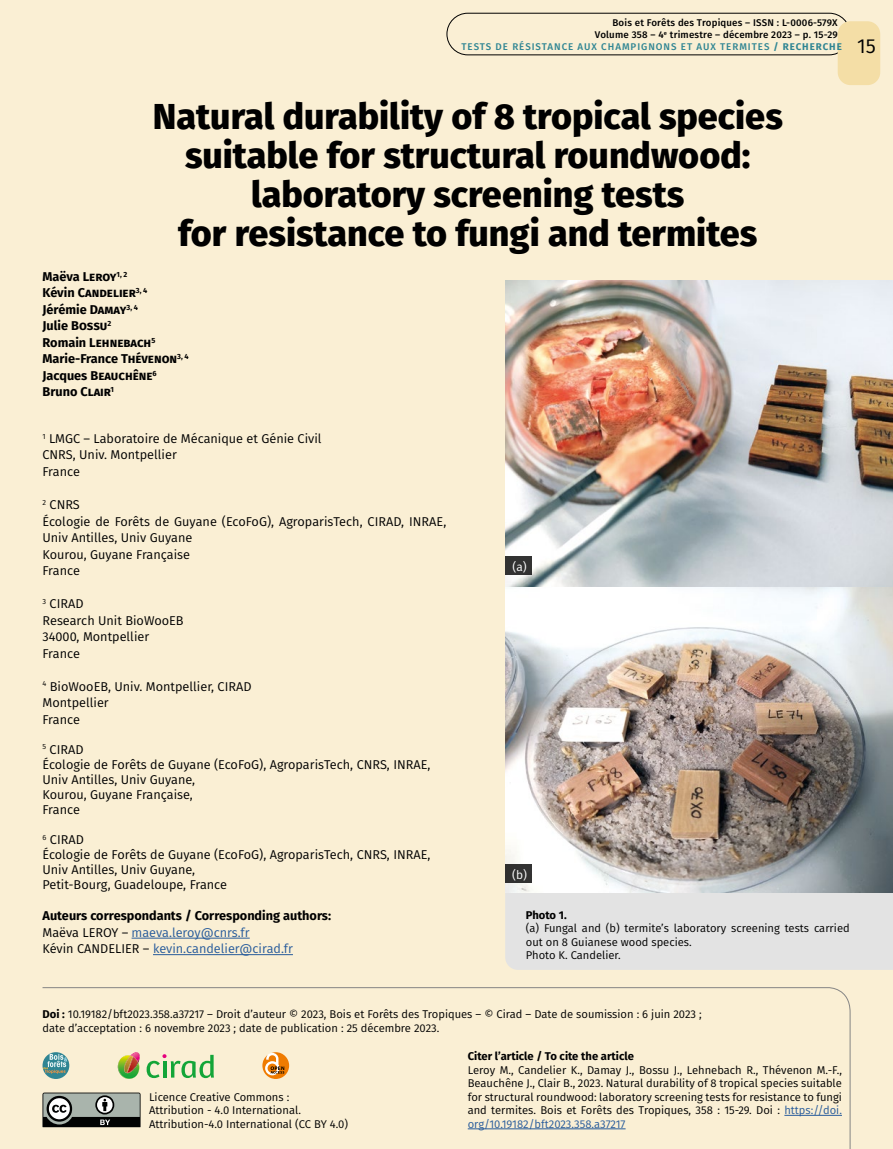
<style>
.page{position:relative;width:893px;height:1149px;background:#fff}
.page>*{position:absolute;margin:0;border:0;box-sizing:border-box;transform-origin:0 0}
.t1{font:800 36px/39px "Fira Sans";color:#000;text-align:center}
.t2{font:20.25px "Fira Sans";color:#000}
.t3{font:12.75px/16.5px "Fira Sans";color:#000}
.t4{font:700 12.75px/16.5px "Fira Sans";color:#000}
.t5{font:12px "Fira Sans";color:#fff}
.t6{font:11.25px/13.5px "Fira Sans";color:#000}
.t7{font:700 11.25px "Fira Sans";color:#000}
.t8{font:500 9.75px/12px "Fira Sans";letter-spacing:.02em;color:#000;text-align:right}
.t9{font:500 9.75px "Fira Sans";letter-spacing:.1em;color:#2f8593}
.s1{font-weight:700}
.s2{font-weight:400}
.s3{font-weight:400;color:#275b9b}
.s4{color:#275b9b}
</style>
<div class="page">
<div style="left:0;top:0;width:893px;height:1148px;background:#faefd4"></div>
<div style="left:446px;top:13px;width:404px;height:42px;border:1px solid #000;border-radius:21px"></div>
<div style="left:838px;top:21px;width:42px;height:64px;background:#f4dea6;border-radius:13px"></div>
<hr style="left:132px;top:937px;width:118px;height:1px;background:#275b9b">
<hr style="left:153px;top:954px;width:140px;height:1px;background:#275b9b">
<svg style="left:42px;top:987px;width:809px;height:161px"></svg>
<hr style="left:784px;top:1114px;width:58px;height:1px;background:#275b9b">
<hr style="left:468px;top:1128px;width:158px;height:1px;background:#275b9b">
<svg style="left:43px;top:1092px;width:98px;height:34px;background:#7a7f7b"></svg>
<svg style="left:43px;top:1051px;width:26px;height:27px"></svg>
<svg style="left:43px;top:1053px;width:24px;height:20px"></svg>
<svg style="left:262px;top:1051px;width:27px;height:27px"></svg>
<svg style="left:118px;top:1051px;width:22px;height:27px"></svg>
<svg style="left:147px;top:1053px;width:67px;height:24px"></svg>
<div style="left:505px;top:541px;width:388px;height:428px;background:#e3e3e3"></div>
<img style="left:506px;top:280px;width:387px;height:612px">
<div style="left:505px;top:556px;width:26px;height:18px;background:#323232"></div>
<div style="left:505px;top:863px;width:26px;height:18px;background:#313130"></div>
<p class="t8" style="left:595px;top:16px;width:244px">Bois et Forêts des Tropiques – ISSN : L-0006-579X<br>Volume 358 – 4<sup>e</sup> trimestre – décembre 2023 – p. 15-29</p>
<p class="t9" style="left:461px;top:38px;width:382px">TESTS DE RÉSISTANCE AUX CHAMPIGNONS ET AUX TERMITES <span class="s1">/ RECHERCHE</span></p>
<h2 class="t2" style="left:857px;top:31px;width:20px">15</h2>
<h1 class="t1" style="left:153px;top:94px;width:631px">Natural durability of 8 tropical species suitable for structural roundwood: laboratory screening tests<br>for resistance to fungi and termites</h1>
<p class="t4" style="left:43px;top:267px;width:148px">Maëva Leroy<sup>1,</sup> <sup>2<br></sup>Kévin Candelier<sup>3,</sup> <sup>4<br></sup>Jérémie Damay<sup>3,</sup> <sup>4<br></sup>Julie Bossu<sup>2<br></sup>Romain Lehnebach<sup>5<br></sup>Marie-France Thévenon<sup>3,</sup> <sup>4<br></sup>Jacques Beauchêne<sup>6<br></sup>Bruno Clair<sup>1</sup></p>
<p class="t3" style="left:43px;top:430px;width:281px"><sup>1</sup> LMGC – Laboratoire de Mécanique et Génie Civil<br>CNRS, Univ. Montpellier<br>France</p>
<p class="t3" style="left:43px;top:496px;width:405px"><sup>2</sup> CNRS<br>Écologie de Forêts de Guyane (EcoFoG), AgroparisTech, CIRAD, INRAE,<br>Univ Antilles, Univ Guyane<br>Kourou, Guyane Française<br>France</p>
<p class="t3" style="left:43px;top:595px;width:143px"><sup>3</sup> CIRAD<br>Research Unit BioWooEB<br>34000, Montpellier<br>France</p>
<p class="t3" style="left:43px;top:677px;width:210px"><sup>4</sup> BioWooEB, Univ. Montpellier, CIRAD<br>Montpellier<br>France</p>
<p class="t3" style="left:43px;top:741px;width:389px;line-height:15px"><sup>5</sup> CIRAD<br>Écologie de Forêts de Guyane (EcoFoG), AgroparisTech, CNRS, INRAE,<br>Univ Antilles, Univ Guyane,<br>Kourou, Guyane Française,<br>France</p>
<p class="t3" style="left:43px;top:831px;width:389px;line-height:15px"><sup>6</sup> CIRAD<br>Écologie de Forêts de Guyane (EcoFoG), AgroparisTech, CNRS, INRAE, Univ Antilles, Univ Guyane,<br>Petit-Bourg, Guadeloupe, France</p>
<p class="t4" style="left:43px;top:906px;width:290px">Auteurs correspondants / Corresponding authors:<br><span class="s2">Maëva LEROY –</span> <span class="s3">maeva.leroy@cnrs.fr<br></span><span class="s2">Kévin CANDELIER –</span> <span class="s3">kevin.candelier@cirad.fr</span></p>
<p class="t5" style="left:513px;top:557px;width:16px">(a)</p>
<p class="t5" style="left:512px;top:865px;width:16px">(b)</p>
<p class="t7" style="left:526px;top:905px;width:42px">Photo 1.</p>
<p class="t6" style="left:526px;top:921px;width:325px">(a) Fungal and (b) termite’s laboratory screening tests carried out on 8 Guianese wood species.<br>Photo K. Candelier.</p>
<p class="t6" style="left:43px;top:1006px;width:661px"><span class="s1">Doi :</span> 10.19182/bft2023.358.a37217 – Droit d’auteur © 2023, Bois et Forêts des Tropiques – © Cirad – Date de soumission : 6 juin 2023 ; date d’acceptation : 6 novembre 2023 ; date de publication : 25 décembre 2023.</p>
<p class="t6" style="left:149px;top:1089px;width:201px">Licence Creative Commons :<br>Attribution - 4.0 International.<br>Attribution-4.0 International (CC BY 4.0)</p>
<p class="t7" style="left:468px;top:1046px;width:168px">Citer l’article / To cite the article</p>
<p class="t6" style="left:468px;top:1062px;width:376px;text-align:justify">Leroy M., Candelier K., Damay J., Bossu J., Lehnebach R., Thévenon M.-F., Beauchêne J., Clair B., 2023. Natural durability of 8 tropical species suitable for structural roundwood: laboratory screening tests for resistance to fungi and termites. Bois et Forêts des Tropiques, 358 : 15-29. Doi : <span class="s4">https://doi. org/10.19182/bft2023.358.a37217</span></p>
</div>
